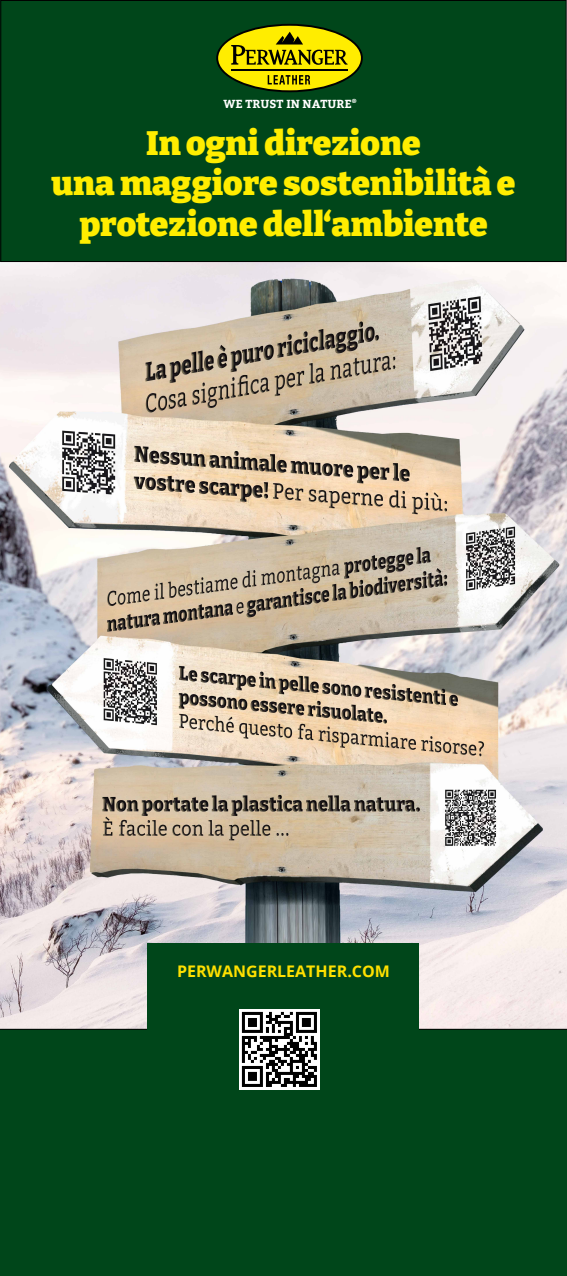
<style>
.page{position:relative;width:567px;height:1276px;background:#fff}
.page>*{position:absolute;margin:0;border:0;box-sizing:border-box;transform-origin:0 0}
.t1{font:100 33.68px/40.4px "Bitter";color:#ffed00;text-align:center}
.t2{font:700 16px "Open Sans";color:#ffe000}
.t3{font:700 11.62px "Bitter";color:#fff}
</style>
<div class="page">
<img style="left:0;top:262px;width:567px;height:767px">
<div style="left:1px;top:0;width:565px;height:261px;background:#00461a"></div>
<div style="left:0;top:0;width:567px;height:262px;border:1px solid #000"></div>
<div style="left:0;top:1029px;width:567px;height:247px;background:#00461a"></div>
<div style="left:148px;top:942px;width:271px;height:213px;background:#00461a"></div>
<img style="left:239px;top:1009px;width:80px;height:80px">
<svg style="left:216px;top:24px;width:147px;height:68px"></svg>
<hr style="left:231px;top:69px;width:117px;height:2px;background:#000">
<p class="t3" style="left:224px;top:97px;width:135px">WE TRUST IN NATURE<sup>®</sup></p>
<p class="t1" style="left:52px;top:122px;width:465px">In ogni direzione<br>una maggiore sostenibilità e protezione dell‘ambiente</p>
<p class="t2" style="left:177px;top:959px;width:214px">PERWANGERLEATHER.COM</p>
</div>
